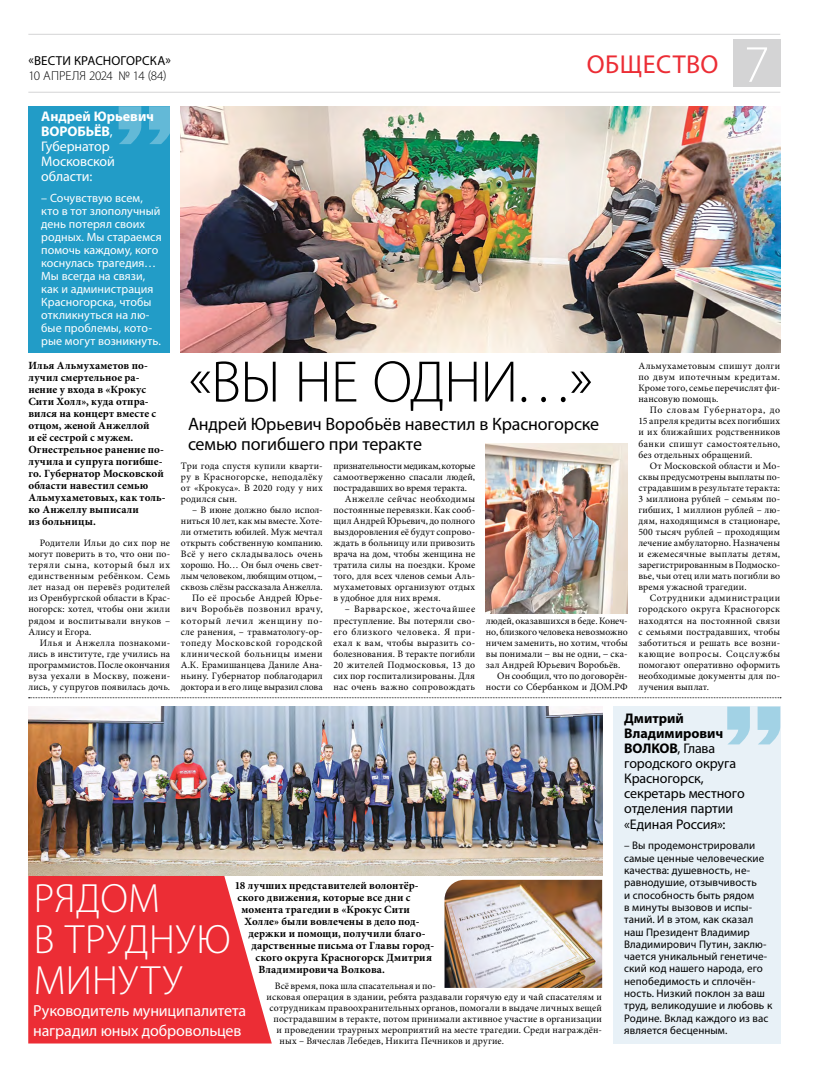
<style>
.page{position:relative;width:820px;height:1078px;background:#fff}
.page>*{position:absolute;margin:0;border:0;box-sizing:border-box;transform-origin:0 0}
.t1{font:300 59px "Myriad Pro";letter-spacing:-.015em;color:#000}
.t2{font:300 53px "Myriad Pro";color:#fff}
.t3{font:300 41px/41px "Myriad Pro";letter-spacing:.01em;color:#fff}
.t4{font:26px "Myriad Pro";letter-spacing:.02em;color:#ec2d35}
.t5{font:18px/20px "Myriad Pro";letter-spacing:-.01em;color:#000}
.t6{font:16px/20px "Myriad Pro";letter-spacing:-.01em;color:#fff}
.t7{font:14px/15px "Myriad Pro";letter-spacing:-.01em;color:#000}
.t8{font:14px/15px "Myriad Pro";letter-spacing:-.01em;color:#fff}
.t9{font:13px "Myriad Pro";letter-spacing:.01em;color:#000}
.t10{font:300 13px "Myriad Pro";letter-spacing:-.005em;color:#000}
.t11{font:12px/13px "Myriad Pro";letter-spacing:.005em;color:#fff}
.t12{font:700 11px/12px "Minion Pro";letter-spacing:.015em;color:#000}
.t13{font:11px/12.3px "Myriad Pro";letter-spacing:.005em;color:#000}
.t14{font:9.8px/11.1px "Minion Pro";letter-spacing:.015em;color:#000;text-align:justify}
.t15{font:9.8px "Minion Pro";letter-spacing:-.005em;color:#000}
.t16{font:9.8px "Minion Pro";letter-spacing:-.02em;color:#000}
.t17{font:9.8px "Minion Pro";letter-spacing:-.01em;color:#000}
.s1{font-weight:700}
</style>
<div class="page">
<hr style="left:28px;top:92px;width:752px;height:1px;background:#d4d4d5">
<hr style="left:28px;top:34px;width:752px;height:1px;background:#d4d4d5">
<div style="left:732px;top:40px;width:48px;height:47px;background:#d4d4d5"></div>
<svg style="left:28px;top:875px;width:244px;height:168px;background:#ed4249"></svg>
<div style="left:28px;top:106px;width:142px;height:247px;background:#229cc7"></div>
<svg style="left:119px;top:106px;width:51px;height:38px"></svg>
<img style="left:181px;top:106px;width:599px;height:247px">
<img style="left:486px;top:443px;width:141px;height:170px">
<svg style="left:29px;top:697px;width:751px;height:1px"></svg>
<img style="left:28px;top:706px;width:574px;height:169px">
<div style="left:612px;top:706px;width:168px;height:337px;background:#e8f1f7"></div>
<svg style="left:727px;top:706px;width:53px;height:38px"></svg>
<img style="left:444px;top:879px;width:158px;height:108px">
<h3 class="t9" style="left:29px;top:53px;width:144px">«ВЕСТИ КРАСНОГОРСКА»</h3>
<h3 class="t10" style="left:28px;top:68px;width:140px">10 АПРЕЛЯ 2024 № 14 (84)</h3>
<h3 class="t4" style="left:586px;top:48px;width:133px">ОБЩЕСТВО</h3>
<h2 class="t2" style="left:743px;top:32px;width:27px">7</h2>
<h3 class="t8" style="left:41px;top:108px;width:114px"><span class="s1">Андрей Юрьевич<br>ВОРОБЬЁВ</span>,<br>Губернатор<br>Московской области:</h3>
<p class="t11" style="left:41px;top:191px;width:122px">– Сочувствую всем, кто в тот злополучный день потерял своих родных. Мы стараемся помочь каждому, кого коснулась трагедия…<br>Мы всегда на связи, как и администрация<br>Красногорска, чтобы откликнуться на лю&shy;бые проблемы, кото&shy;рые могут возникнуть.</p>
<p class="t12" style="left:28px;top:359px;width:139px">Илья Альмухаметов по&shy;лучил смертельное ра&shy;нение у входа в «Крокус<br>Сити Холл», куда отпра&shy;вился на концерт вместе с отцом, женой Анжеллой<br>и её сестрой с мужем.<br>Огнестрельное ранение по&shy;лучила и супруга погибше&shy;го. Губернатор Московской области навестил семью<br>Альмухаметовых, как толь&shy;ко Анжеллу выписали<br>из больницы.</p>
<p class="t14" style="left:28px;top:537px;width:143px;text-indent:11px">Родители Ильи до сих пор не могут поверить в то, что они по&shy;теряли сына, который был их единственным ребёнком. Семь лет назад он перевёз родителей из Оренбургской области в Крас&shy;ногорск: хотел, чтобы они жили рядом и воспитывали внуков – Алису и Егора.</p>
<p class="t14" style="left:28px;top:637px;width:143px;text-indent:11px">Илья и Анжелла познакоми&shy;лись в институте, где учились на программистов. После окончания вуза уехали в Москву, пожени&shy;лись, у супругов появилась дочь.</p>
<h1 class="t1" style="left:188px;top:346px;width:405px">«ВЫ НЕ ОДНИ…»</h1>
<h3 class="t5" style="left:188px;top:413px;width:412px">Андрей Юрьевич Воробьёв навестил в Красногорске семью погибшего при теракте</h3>
<p class="t14" style="left:181px;top:460px;width:143px">Три года спустя купили кварти&shy;ру в Красногорске, неподалёку от «Крокуса». В 2020 году у них родился сын.</p>
<p class="t14" style="left:181px;top:504px;width:143px;text-align:right">– В июне должно было испол&shy;ниться 10 лет, как мы вместе. Хоте&shy;ли отметить юбилей. Муж мечтал открыть собственную компанию.<br>Всё у него складывалось очень хорошо. Но… Он был очень свет&shy;лым человеком, любящим отцом, – сквозь слёзы рассказала Анжелла.<br>По её просьбе Андрей Юрье&shy;вич Воробьёв позвонил врачу, который лечил женщину по&shy;сле ранения, – травматологу-ор&shy;топеду Московской городской клинической больницы имени<br>А.К. Ерамишанцева Даниле Ана&shy;ньину. Губернатор поблагодарил доктора и в его лице выразил слова</p>
<p class="t16" style="left:333px;top:459px;width:143px">признательности медикам, которые</p>
<p class="t14" style="left:333px;top:471px;width:143px">самоотверженно спасали людей,</p>
<p class="t15" style="left:333px;top:481px;width:135px">пострадавших во время теракта.</p>
<p class="t14" style="left:344px;top:493px;width:132px">Анжелле сейчас необходимы</p>
<p class="t14" style="left:333px;top:504px;width:143px">постоянные перевязки. Как сооб-</p>
<p class="t14" style="left:333px;top:515px;width:143px">щил Андрей Юрьевич, до полного</p>
<p class="t14" style="left:333px;top:526px;width:143px">выздоровления её будут сопрово-</p>
<p class="t14" style="left:333px;top:537px;width:143px">ждать в больницу или привозить</p>
<p class="t14" style="left:333px;top:548px;width:143px">врача на дом, чтобы женщина не</p>
<p class="t14" style="left:333px;top:559px;width:143px">тратила силы на поездки. Кроме</p>
<p class="t14" style="left:333px;top:570px;width:143px">того, для всех членов семьи Аль-</p>
<p class="t14" style="left:333px;top:581px;width:143px">мухаметовых организуют отдых</p>
<p class="t14" style="left:333px;top:592px;width:109px">в удобное для них время.</p>
<p class="t14" style="left:333px;top:603px;width:143px;text-indent:11px">– Варварское, жесточайшее преступление. Вы потеряли сво&shy;его близкого человека. Я при&shy;ехал к вам, чтобы выразить со&shy;болезнования. В теракте погибли 20 жителей Подмосковья, 13 до сих пор госпитализированы. Для нас очень важно сопровождать</p>
<p class="t15" style="left:486px;top:613px;width:143px">людей, оказавшихся в беде. Конеч-</p>
<p class="t17" style="left:486px;top:624px;width:143px">но, близкого человека невозможно</p>
<p class="t14" style="left:486px;top:637px;width:143px">ничем заменить, но хотим, чтобы</p>
<p class="t14" style="left:486px;top:648px;width:143px">вы понимали − вы не одни, − ска-</p>
<p class="t14" style="left:486px;top:659px;width:136px">зал Андрей Юрьевич Воробьёв.</p>
<p class="t14" style="left:497px;top:670px;width:132px">Он сообщил, что по договорён-</p>
<p class="t14" style="left:486px;top:681px;width:143px">ности со Сбербанком и ДОМ.РФ</p>
<p class="t14" style="left:638px;top:360px;width:143px">Альмухаметовым спишут долги по двум ипотечным кредитам.<br>Кроме того, семье перечислят фи&shy;нансовую помощь.</p>
<p class="t14" style="left:638px;top:404px;width:143px;text-indent:11px">По словам Губернатора, до 15 апреля кредиты всех погибших и их ближайших родственников банки спишут самостоятельно, без отдельных обращений.</p>
<p class="t14" style="left:638px;top:460px;width:143px;text-indent:11px">От Московской области и Мо&shy;сквы предусмотрены выплаты по&shy;страдавшим в результате теракта:<br>3 миллиона рублей – семьям по&shy;гибших, 1 миллион рублей – лю&shy;дям, находящимся в стационаре, 500 тысяч рублей – проходящим лечение амбулаторно. Назначены и ежемесячные выплаты детям, зарегистрированным в Подмоско&shy;вье, чьи отец или мать погибли во время ужасной трагедии.</p>
<p class="t14" style="left:638px;top:592px;width:143px;text-indent:11px">Сотрудники администрации городского округа Красногорск находятся на постоянной связи с семьями пострадавших, чтобы заботиться и решать все возни&shy;кающие вопросы. Соцслужбы помогают оперативно оформить необходимые документы для по&shy;лучения выплат.</p>
<p class="t12" style="left:235px;top:879px;width:185px">18 лучших представителей волонтёр-</p>
<p class="t12" style="left:237px;top:891px;width:174px">ского движения, которые все дни с</p>
<p class="t12" style="left:241px;top:903px;width:170px">момента трагедии в «Крокус Сити</p>
<p class="t12" style="left:244px;top:915px;width:176px">Холле» были вовлечены в дело под-</p>
<p class="t12" style="left:248px;top:927px;width:178px">держки и помощи, получили благо-</p>
<p class="t12" style="left:251px;top:939px;width:184px">дарственные письма от Главы город-</p>
<p class="t12" style="left:255px;top:951px;width:178px">ского округа Красногорск Дмитрия</p>
<p class="t12" style="left:258px;top:963px;width:128px">Владимировича Волкова.</p>
<p class="t14" style="left:275px;top:979px;width:162px">Всё время, пока шла спасательная и по-</p>
<p class="t14" style="left:266px;top:990px;width:336px">исковая операция в здании, ребята раздавали горячую еду и чай спасателям и</p>
<p class="t14" style="left:269px;top:1001px;width:333px">сотрудникам правоохранительных органов, помогали в выдаче личных вещей</p>
<p class="t14" style="left:273px;top:1012px;width:329px">пострадавшим в теракте, потом принимали активное участие в организации</p>
<p class="t14" style="left:276px;top:1023px;width:327px">и проведении траурных мероприятий на месте трагедии. Среди награждён-</p>
<p class="t14" style="left:279px;top:1035px;width:226px">ных – Вячеслав Лебедев, Никита Печников и другие.</p>
<h3 class="t3" style="left:34px;top:877px;width:198px">РЯДОМ<br>В ТРУДНУЮ<br>МИНУТУ</h3>
<h3 class="t6" style="left:33px;top:1000px;width:214px">Руководитель муниципалитета наградил юных добровольцев</h3>
<h3 class="t7" style="left:624px;top:710px;width:122px"><span class="s1">Дмитрий<br>Владимирович<br>ВОЛКОВ</span>, Глава городского округа<br>Красногорск, секретарь местного отделения партии «Единая Россия»:</h3>
<p class="t13" style="left:624px;top:839px;width:149px">– Вы продемонстрировали самые ценные человеческие качества: душевность, не&shy;равнодушие, отзывчивость<br>и способность быть рядом<br>в минуты вызовов и испы&shy;таний. И в этом, как сказал наш Президент Владимир<br>Владимирович Путин, заклю&shy;чается уникальный генетиче&shy;ский код нашего народа, его непобедимость и сплочён&shy;ность. Низкий поклон за ваш труд, великодушие и любовь к<br>Родине. Вклад каждого из вас является бесценным.</p>
</div>
